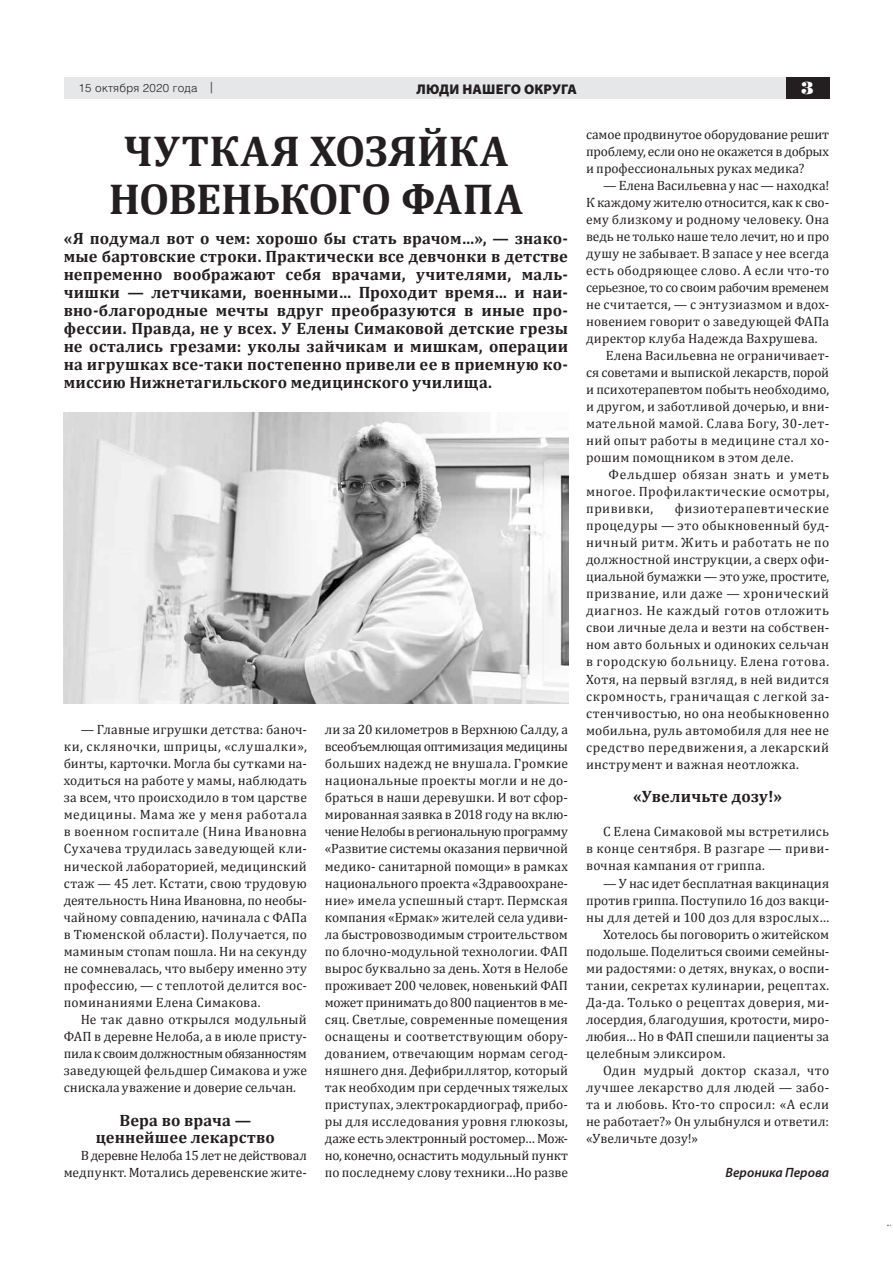
<style>
.page{position:relative;width:893px;height:1263px;background:#fff}
.page>*{position:absolute;margin:0;border:0;box-sizing:border-box;transform-origin:0 0}
.t1{font:700 43.5px/48px "Cambria";color:#231f20;text-align:center}
.t2{font:17.25px "ez Poster";color:#fff}
.t3{font:700 16.5px/18px "Cambria";letter-spacing:.015em;color:#231f20;text-align:center}
.t4{font:900 14.1px "Myriad Pro";letter-spacing:.015em;color:#231f20}
.t5{font:13.5px/17px "Cambria";letter-spacing:.01em;color:#231f20;text-align:justify}
.t6{font:13.5px "Cambria";letter-spacing:-.01em;color:#231f20}
.t7{font:13.5px "Cambria";letter-spacing:.03em;color:#231f20}
.t8{font:13.5px/17px "Cambria";letter-spacing:-.015em;color:#231f20;text-align:right}
.t9{font:13.5px "Cambria";letter-spacing:.04em;color:#231f20}
.t10{font:13.5px "Cambria";letter-spacing:-.02em;color:#231f20}
.t11{font:13.5px "Cambria";letter-spacing:.035em;color:#231f20}
.t12{font:13.5px "Cambria";letter-spacing:.045em;color:#231f20}
.t13{font:italic 600 13.5px "Myriad Pro";color:#231f20}
.t14{font:300 11.55px "Helios";letter-spacing:.02em;color:#231f20}
.s1{font-family:"Franklin Gothic";font-weight:400;font-size:13.5px;color:#57585a}
</style>
<div class="page">
<div style="left:64px;top:77px;width:722px;height:22px;background:#e6e7e9"></div>
<div style="left:786px;top:77px;width:43px;height:22px;background:#231f20"></div>
<img style="left:64px;top:412px;width:504px;height:292px">
<p class="t14" style="left:79px;top:81px;width:138px">15 октября 2020 года <span class="s1">|</span></p>
<p class="t2" style="left:801px;top:80px;width:14px">3</p>
<p class="t4" style="left:417px;top:81px;width:162px">ЛЮДИ НАШЕГО ОКРУГА</p>
<h1 class="t1" style="left:109px;top:125px;width:416px">ЧУТКАЯ ХОЗЯЙКА<br>НОВЕНЬКОГО ФАПА</h1>
<p class="t3" style="left:64px;top:229px;width:506px;text-align:justify">«Я подумал вот о чем: хорошо бы стать врачом…», — знако&shy;мые бартовские строки. Практически все девчонки в детстве непременно воображают себя врачами, учителями, маль&shy;чишки — летчиками, военными… Проходит время… и наи&shy;вно-благородные мечты вдруг преобразуются в иные про&shy;фессии. Правда, не у всех. У Елены Симаковой детские грезы не остались грезами: уколы зайчикам и мишкам, операции на игрушках все-таки постепенно привели ее в приемную ко&shy;миссию Нижнетагильского медицинского училища.</p>
<p class="t5" style="left:64px;top:721px;width:245px;text-indent:17px">— Главные игрушки детства: баноч&shy;ки, скляночки, шприцы, «слушалки», бинты, карточки. Могла бы сутками на&shy;ходиться на работе у мамы, наблюдать за всем, что происходило в том царстве медицины. Мама же у меня работала в военном госпитале (Нина Ивановна Сухачева трудилась заведующей кли&shy;нической лабораторией, медицинский стаж — 45 лет. Кстати, свою трудовую деятельность Нина Ивановна, по необы&shy;чайному совпадению, начинала с ФАПа в Тюменской области). Получается, по маминым стопам пошла. Ни на секунду не сомневалась, что выберу именно эту профессию, — с теплотой делится вос&shy;поминаниями Елена Симакова.</p>
<p class="t5" style="left:64px;top:1010px;width:245px;text-indent:17px">Не так давно открылся модульный ФАП в деревне Нелоба, а в июле присту&shy;пила к своим должностным обязанностям заведующей фельдшер Симакова и уже снискала уважение и доверие сельчан.</p>
<p class="t3" style="left:96px;top:1111px;width:181px;line-height:17px">Вера во врача — ценнейшее лекарство</p>
<p class="t8" style="left:64px;top:1146px;width:245px">В деревне Нелоба 15 лет не действовал медпункт. Мотались деревенские жите-</p>
<p class="t5" style="left:325px;top:721px;width:245px">ли за 20 километров в Верхнюю Салду, а всеобъемлющая оптимизация медицины больших надежд не внушала. Громкие национальные проекты могли и не до&shy;браться в наши деревушки. И вот сфор&shy;мированная заявка в 2018 году на вклю&shy;чение Нелобы в региональную программу «Развитие системы оказания первичной медико- санитарной помощи» в рамках национального проекта «Здравоохране&shy;ние» имела успешный старт. Пермская компания «Ермак» жителей села удиви&shy;ла быстровозводимым строительством по блочно-модульной технологии. ФАП вырос буквально за день. Хотя в Нелобе проживает 200 человек, новенький ФАП может принимать до 800 пациентов в ме&shy;сяц. Светлые, современные помещения оснащены и соответствующим обору&shy;дованием, отвечающим нормам сегод&shy;няшнего дня. Дефибриллятор, который так необходим при сердечных тяжелых приступах, электрокардиограф, прибо&shy;ры для исследования уровня глюкозы, даже есть электронный ростомер… Мож&shy;но, конечно, оснастить модульный пункт по последнему слову техники…Но разве</p>
<p class="t5" style="left:586px;top:126px;width:245px">самое продвинутое оборудование решит проблему, если оно не окажется в добрых и профессиональных руках медика?</p>
<p class="t6" style="left:603px;top:178px;width:228px">— Елена Васильевна у нас — находка!</p>
<p class="t5" style="left:586px;top:194px;width:245px">К каждому жителю относится, как к сво-</p>
<p class="t5" style="left:586px;top:211px;width:245px">ему близкому и родному человеку. Она</p>
<p class="t6" style="left:586px;top:229px;width:245px">ведь не только наше тело лечит, но и про</p>
<p class="t5" style="left:586px;top:245px;width:245px">душу не забывает. В запасе у нее всегда</p>
<p class="t7" style="left:586px;top:263px;width:245px">есть ободряющее слово. А если что-то</p>
<p class="t10" style="left:586px;top:280px;width:245px">серьезное, то со своим рабочим временем</p>
<p class="t5" style="left:586px;top:296px;width:245px">не считается, — с энтузиазмом и вдох-</p>
<p class="t5" style="left:586px;top:313px;width:245px">новением говорит о заведующей ФАПа</p>
<p class="t5" style="left:586px;top:330px;width:233px">директор клуба Надежда Вахрушева.</p>
<p class="t5" style="left:606px;top:347px;width:225px">Елена Васильевна не ограничивает-</p>
<p class="t6" style="left:586px;top:365px;width:245px">ся советами и выпиской лекарств, порой</p>
<p class="t6" style="left:586px;top:382px;width:245px">и психотерапевтом побыть необходимо,</p>
<p class="t5" style="left:586px;top:398px;width:245px">и другом, и заботливой дочерью, и вни-</p>
<p class="t5" style="left:586px;top:415px;width:245px">мательной мамой. Слава Богу, 30-лет-</p>
<p class="t7" style="left:586px;top:433px;width:245px">ний опыт работы в медицине стал хо-</p>
<p class="t5" style="left:586px;top:449px;width:209px">рошим помощником в этом деле.</p>
<p class="t12" style="left:609px;top:467px;width:222px">Фельдшер обязан знать и уметь</p>
<p class="t9" style="left:586px;top:484px;width:245px">многое. Профилактические осмотры,</p>
<p class="t9" style="left:586px;top:501px;width:69px">прививки,</p>
<p class="t5" style="left:586px;top:500px;width:245px;text-indent:89px">физиотерапевтические процедуры — это обыкновенный буд&shy;ничный ритм. Жить и работать не по должностной инструкции, а сверх офи&shy;циальной бумажки — это уже, простите, призвание, или даже — хронический диагноз. Не каждый готов отложить свои личные дела и везти на собствен&shy;ном авто больных и одиноких сельчан в городскую больницу. Елена готова.<br>Хотя, на первый взгляд, в ней видится скромность, граничащая с легкой за&shy;стенчивостью, но она необыкновенно мобильна, руль автомобиля для нее не средство передвижения, а лекарский инструмент и важная неотложка.</p>
<p class="t3" style="left:633px;top:787px;width:150px">«Увеличьте дозу!»</p>
<p class="t5" style="left:586px;top:823px;width:245px;text-indent:17px">С Елена Симаковой мы встретились в конце сентября. В разгаре — приви&shy;вочная кампания от гриппа.</p>
<p class="t5" style="left:603px;top:874px;width:228px">— У нас идет бесплатная вакцинация</p>
<p class="t5" style="left:586px;top:891px;width:245px">против гриппа. Поступило 16 доз вакци-</p>
<p class="t5" style="left:586px;top:908px;width:245px">ны для детей и 100 доз для взрослых…</p>
<p class="t6" style="left:603px;top:926px;width:228px">Хотелось бы поговорить о житейском</p>
<p class="t6" style="left:586px;top:943px;width:245px">подольше. Поделиться своими семейны-</p>
<p class="t5" style="left:586px;top:959px;width:245px">ми радостями: о детях, внуках, о воспи-</p>
<p class="t5" style="left:586px;top:976px;width:245px">тании, секретах кулинарии, рецептах.</p>
<p class="t5" style="left:586px;top:993px;width:245px">Да-да. Только о рецептах доверия, ми-</p>
<p class="t5" style="left:586px;top:1010px;width:245px">лосердия, благодушия, кротости, миро-</p>
<p class="t5" style="left:586px;top:1027px;width:245px">любия… Но в ФАП спешили пациенты за</p>
<p class="t5" style="left:586px;top:1044px;width:141px">целебным эликсиром.</p>
<p class="t11" style="left:603px;top:1062px;width:228px">Один мудрый доктор сказал, что</p>
<p class="t5" style="left:586px;top:1078px;width:245px">лучшее лекарство для людей — забо-</p>
<p class="t7" style="left:586px;top:1096px;width:245px">та и любовь. Кто-то спросил: «А если</p>
<p class="t5" style="left:586px;top:1112px;width:245px">не работает?» Он улыбнулся и ответил:</p>
<p class="t5" style="left:586px;top:1129px;width:114px">«Увеличьте дозу!»</p>
<p class="t13" style="left:726px;top:1163px;width:105px">Вероника Перова</p>
</div>
